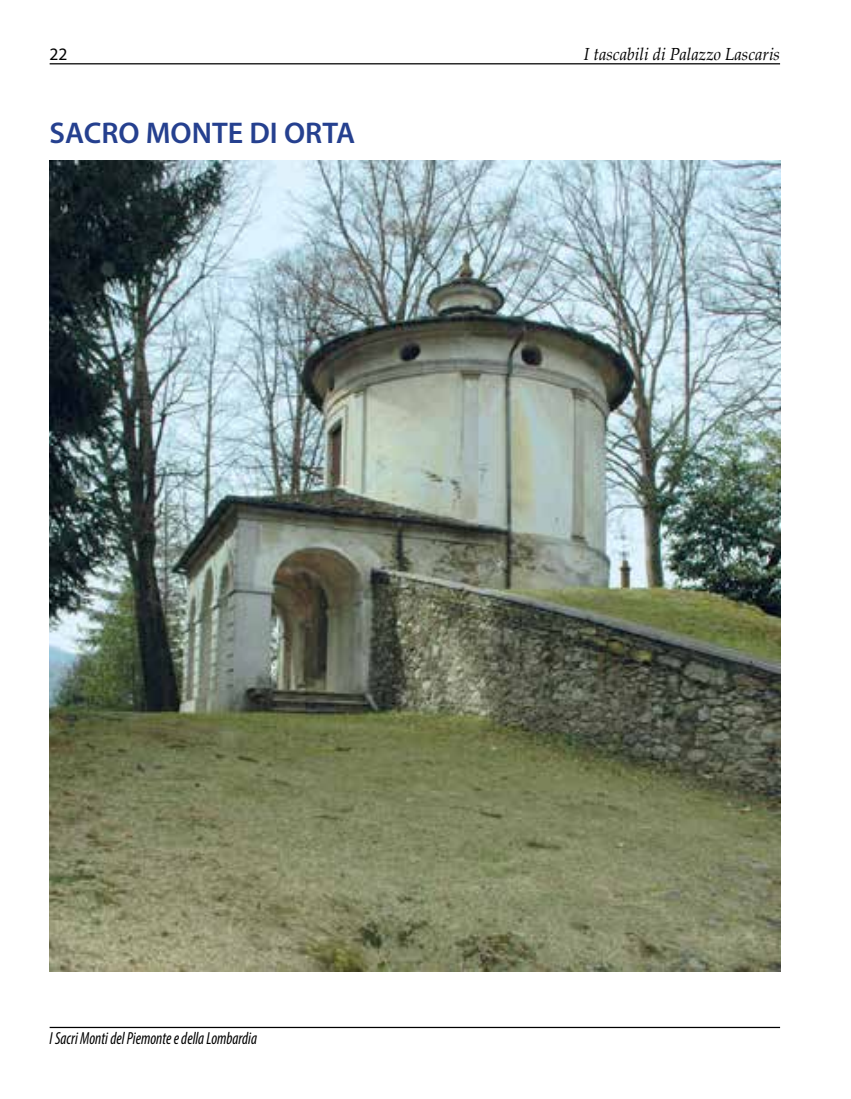
<style>
.page{position:relative;width:851px;height:1099px;background:#fff}
.page>*{position:absolute;margin:0;border:0;box-sizing:border-box;transform-origin:0 0}
.t1{font:600 30px "Myriad Pro";color:#25408f}
.t2{font:italic condensed 17.5px "Myriad Pro";color:#000;scale:.9 1}
.t3{font:italic 17.5px "Palatino Linotype";color:#000;scale:.95 1}
.t4{font:17.5px "Myriad Pro";color:#000}
</style>
<div class="page">
<hr style="left:50px;top:63px;width:730px;height:1px;background:#000">
<hr style="left:50px;top:1026px;width:730px;height:2px;background:#000">
<img style="left:50px;top:161px;width:730px;height:810px">
<p class="t4" style="left:50px;top:43px;width:19px">22</p>
<p class="t3" style="left:583px;top:41px;width:208px">I tascabili di Palazzo Lascaris</p>
<h1 class="t1" style="left:50px;top:114px;width:307px">SACRO MONTE DI ORTA</h1>
<p class="t2" style="left:50px;top:1028px;width:232px">I Sacri Monti del Piemonte e della Lombardia</p>
</div>
